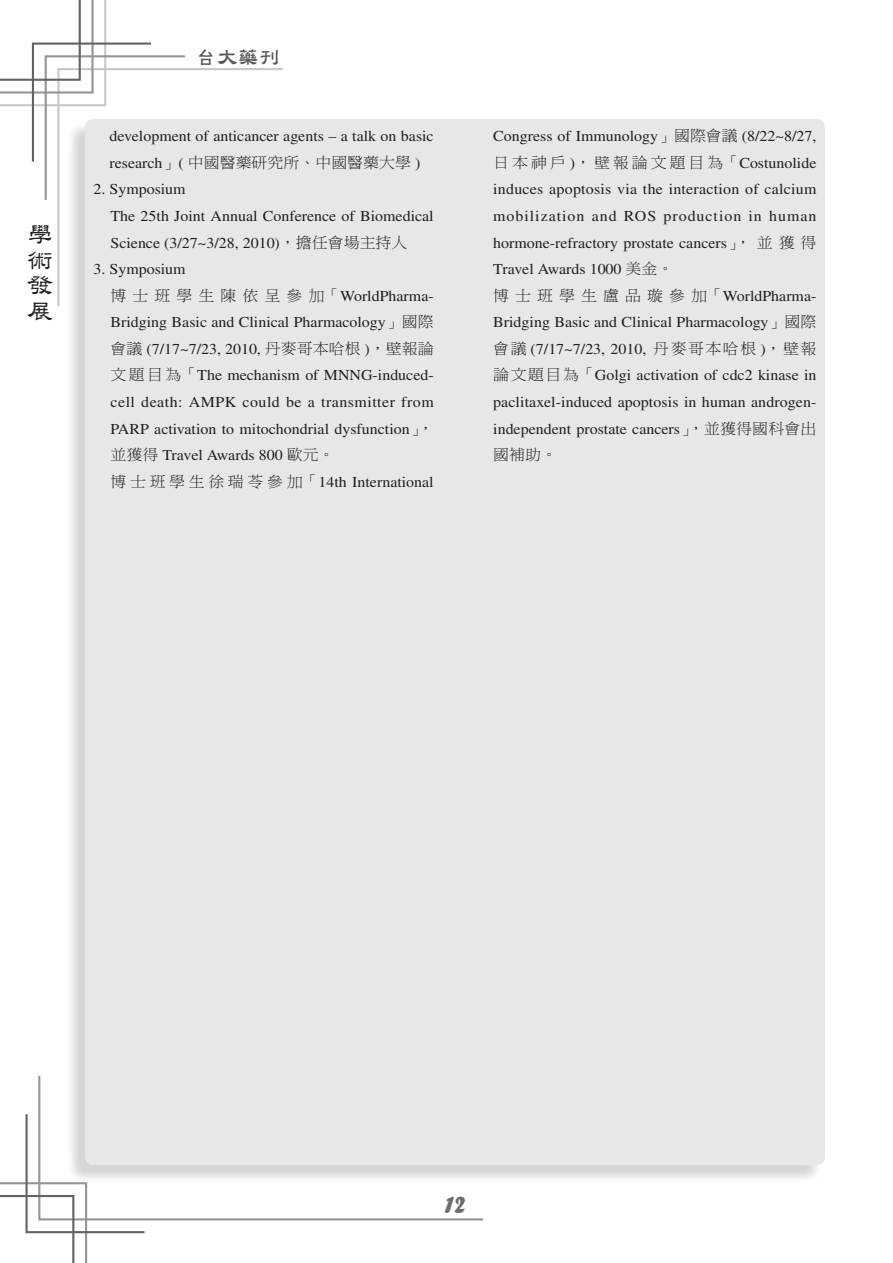
<style>
.page{position:relative;width:893px;height:1263px;background:#fff}
.page>*{position:absolute;margin:0;border:0;box-sizing:border-box;transform-origin:0 0}
.t1{font:25.5px/25.5px "DF Li Shu Md HK BF";color:#231f20;text-align:justify}
.t2{font:25.5px "Forte";color:#6c6d70}
.t3{font:21.3px "DF Li Shu Std W7";color:#57585a}
.t4{font:15.15px/26.5px "Times";color:#231f20;scale:1.05 1}
.t5{font:15.15px "DF Ming Std W3";color:#231f20;scale:1.05 1}
.t6{font:15.15px "DF Ming Std W3";letter-spacing:.185em;color:#231f20;scale:1.05 1}
.s1{font-family:"Times"}
.s2{font-family:"DF Ming Std W3"}
</style>
<div class="page">
<svg style="left:57px;top:68px;width:226px;height:239px"></svg>
<svg style="left:0;top:0;width:187px;height:202px"></svg>
<div style="left:66px;top:121px;width:758px;height:1064px;background:#c7c8ca;opacity:.75"></div>
<div style="left:85px;top:119px;width:740px;height:1046px;background:#e6e7e9;border-radius:9px"></div>
<svg style="left:38px;top:1074px;width:447px;height:147px"></svg>
<svg style="left:0;top:1112px;width:147px;height:151px"></svg>
<h1 class="t1" style="left:28px;top:222px;width:27px">學術發展</h1>
<h2 class="t3" style="left:195px;top:46px;width:87px">台大藥刊</h2>
<p class="t4" style="left:109px;top:123px;width:310px">development of anticancer agents – a talk on basic</p>
<p class="t5" style="left:109px;top:154px;width:298px"><span class="s1">research</span>」<span class="s1">(</span> 中國醫藥研究所、中國醫藥大學 <span class="s1">)</span></p>
<p class="t4" style="left:111px;top:176px;width:309px;text-indent:-17px">2. Symposium<br>The 25th Joint Annual Conference of Biomedical<br>Science (3/27~3/28, 2010)<span class="s2">，擔任會場主持人</span></p>
<p class="t4" style="left:111px;top:256px;width:309px;text-indent:-17px">3. Symposium<br><span class="s2">博士班學生陳依呈參加「</span>WorldPharma-Bridging Basic and Clinical Pharmacology<span class="s2">」國際會議</span> (7/17~7/23, 2010, <span class="s2">丹麥哥本哈根</span> )<span class="s2">，壁報論文題目為「</span>The mechanism of MNNG-induced&shy;cell death: AMPK could be a transmitter from PARP activation to mitochondrial dysfunction<span class="s2">」，並獲得</span> Travel Awards 800 <span class="s2">歐元。<br>博士班學生徐瑞苓參加「</span>14th International</p>
<p class="t4" style="left:493px;top:123px;width:309px">Congress of Immunology<span class="s2">」國際會議</span> (8/22~8/27,</p>
<p class="t6" style="left:493px;top:154px;width:309px">日本神戶 <span class="s1">)</span>，壁報論文題目為「<span class="s1">Costunolide</span></p>
<p class="t4" style="left:493px;top:176px;width:309px">induces apoptosis via the interaction of calcium mobilization and ROS production in human hormone-refractory prostate cancers<span class="s2">」，並獲得</span>Travel Awards 1000 <span class="s2">美金。<br>博士班學生盧品璇參加「</span>WorldPharma-Bridging Basic and Clinical Pharmacology<span class="s2">」國際會議</span> (7/17~7/23, 2010, <span class="s2">丹麥哥本哈根</span> )<span class="s2">，壁報論文題目為「</span>Golgi activation of cdc2 kinase in paclitaxel-induced apoptosis in human androgen&shy;independent prostate cancers<span class="s2">」，並獲得國科會出</span></p>
<p class="t5" style="left:493px;top:447px;width:62px">國補助。</p>
<h1 class="t2" style="left:444px;top:1190px;width:22px">12</h1>
</div>
